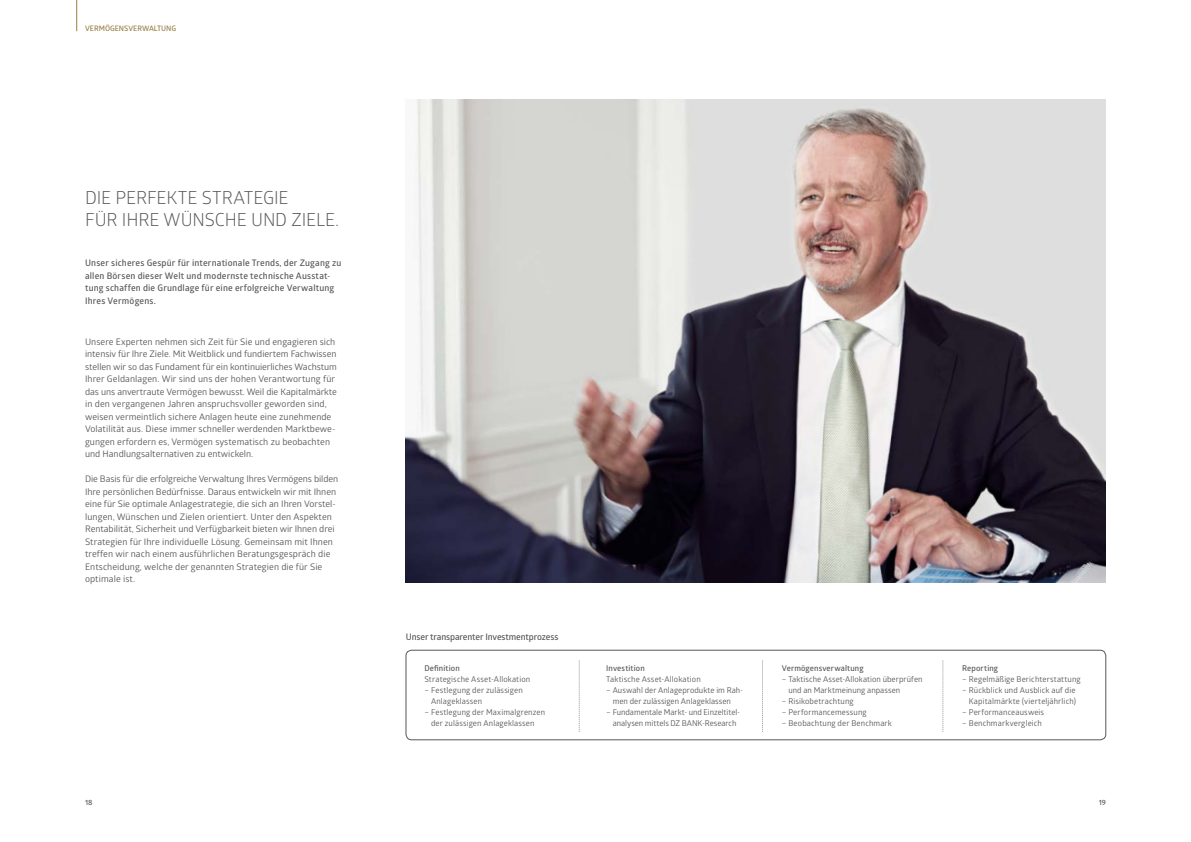
<style>
.page{position:relative;width:1191px;height:842px;background:#fff}
.page>*{position:absolute;margin:0;border:0;box-sizing:border-box;transform-origin:0 0}
.t1{font:18px/21.6px "Glober";letter-spacing:-.01em;color:#555759}
.t2{font:9px/12.5px "Glober";color:#555759}
.t3{font:600 9px/12.5px "Glober";letter-spacing:.02em;color:#555759}
.t4{font:600 9px "Glober";letter-spacing:-.01em;color:#555759}
.t5{font:8px/11px "Glober";letter-spacing:.015em;color:#555759}
.t6{font:8px/11px "Glober";letter-spacing:-.005em;color:#555759;text-align:center}
.t7{font:600 8px "Glober";letter-spacing:.015em;color:#555759}
.t8{font:600 7.5px "Glober";color:#987c46}
.t9{font:600 7.5px "Glober";color:#555759}
</style>
<div class="page">
<hr style="left:77px;top:0;width:1px;height:31px;background:#987c46">
<div style="left:406px;top:650px;width:700px;height:90px;border:1px solid #555759;border-radius:6px"></div>
<svg style="left:579px;top:661px;width:1px;height:71px"></svg>
<svg style="left:942px;top:661px;width:1px;height:71px"></svg>
<svg style="left:762px;top:661px;width:1px;height:71px"></svg>
<img style="left:406px;top:99px;width:700px;height:483px">
<p class="t8" style="left:85px;top:23px;width:93px">VERMÖGENSVERWALTUNG</p>
<h1 class="t1" style="left:85px;top:186px;width:255px">DIE PERFEKTE STRATEGIE<br>FÜR IHRE WÜNSCHE UND ZIELE.</h1>
<p class="t3" style="left:85px;top:257px;width:258px">Unser sicheres Gespür für internationale Trends, der Zugang zu allen Börsen dieser Welt und modernste technische Ausstat&shy;tung schaffen die Grundlage für eine erfolgreiche Verwaltung Ihres Vermögens.</p>
<p class="t2" style="left:85px;top:335px;width:253px">Unsere Experten nehmen sich Zeit für Sie und engagieren sich intensiv für Ihre Ziele. Mit Weitblick und fundiertem Fachwissen stellen wir so das Fundament für ein kontinuierliches Wachstum Ihrer Geldanlagen. Wir sind uns der hohen Verantwortung für das uns anvertraute Vermögen bewusst. Weil die Kapitalmärkte in den vergangenen Jahren anspruchsvoller geworden sind, weisen vermeintlich sichere Anlagen heute eine zunehmende Volatilität aus. Diese immer schneller werdenden Marktbewe&shy;gungen erfordern es, Vermögen systematisch zu beobachten und Handlungsalternativen zu entwickeln.</p>
<p class="t2" style="left:85px;top:472px;width:255px">Die Basis für die erfolgreiche Verwaltung Ihres Vermögens bilden Ihre persönlichen Bedürfnisse. Daraus entwickeln wir mit Ihnen eine für Sie optimale Anlagestrategie, die sich an Ihren Vorstel&shy;lungen, Wünschen und Zielen orientiert. Unter den Aspekten Rentabilität, Sicherheit und Verfügbarkeit bieten wir Ihnen drei Strategien für Ihre individuelle Lösung. Gemeinsam mit Ihnen treffen wir nach einem ausführlichen Beratungsgespräch die Entscheidung, welche der genannten Strategien die für Sie optimale ist.</p>
<p class="t9" style="left:85px;top:797px;width:9px">18</p>
<p class="t4" style="left:406px;top:630px;width:154px">Unser transparenter Investmentprozess</p>
<p class="t7" style="left:424px;top:662px;width:37px">Definition</p>
<p class="t5" style="left:424px;top:673px;width:107px">Strategische Asset-Allokation</p>
<p class="t5" style="left:431px;top:684px;width:93px;text-indent:-7px">– Festlegung der zulässigen<br>Anlageklassen</p>
<p class="t5" style="left:424px;top:706px;width:122px;text-align:center">– Festlegung der Maximalgrenzen der zulässigen Anlageklassen</p>
<p class="t7" style="left:606px;top:662px;width:40px">Investition</p>
<p class="t5" style="left:606px;top:673px;width:96px">Taktische Asset-Allokation</p>
<p class="t5" style="left:612px;top:684px;width:132px;text-indent:-6px">– Auswahl der Anlageprodukte im Rah&shy;men der zulässigen Anlageklassen</p>
<p class="t6" style="left:606px;top:706px;width:134px">– Fundamentale Markt- und Einzeltitel&shy;analysen mittels DZ BANK-Research</p>
<p class="t7" style="left:782px;top:662px;width:83px">Vermögensverwaltung</p>
<p class="t5" style="left:788px;top:673px;width:136px;text-indent:-7px">– Taktische Asset-Allokation überprüfen und an Marktmeinung anpassen</p>
<p class="t5" style="left:782px;top:695px;width:73px">– Risikobetrachtung</p>
<p class="t5" style="left:782px;top:706px;width:86px">– Performancemessung</p>
<p class="t5" style="left:782px;top:717px;width:112px">– Beobachtung der Benchmark</p>
<p class="t7" style="left:962px;top:662px;width:37px">Reporting</p>
<p class="t5" style="left:962px;top:673px;width:120px">– Regelmäßige Berichterstattung</p>
<p class="t5" style="left:962px;top:684px;width:115px;text-align:right">– Rückblick und Ausblick auf die<br>Kapitalmärkte (vierteljährlich)</p>
<p class="t5" style="left:962px;top:706px;width:83px">– Performanceausweis</p>
<p class="t5" style="left:962px;top:717px;width:81px">– Benchmarkvergleich</p>
<p class="t9" style="left:1098px;top:797px;width:9px">19</p>
</div>
